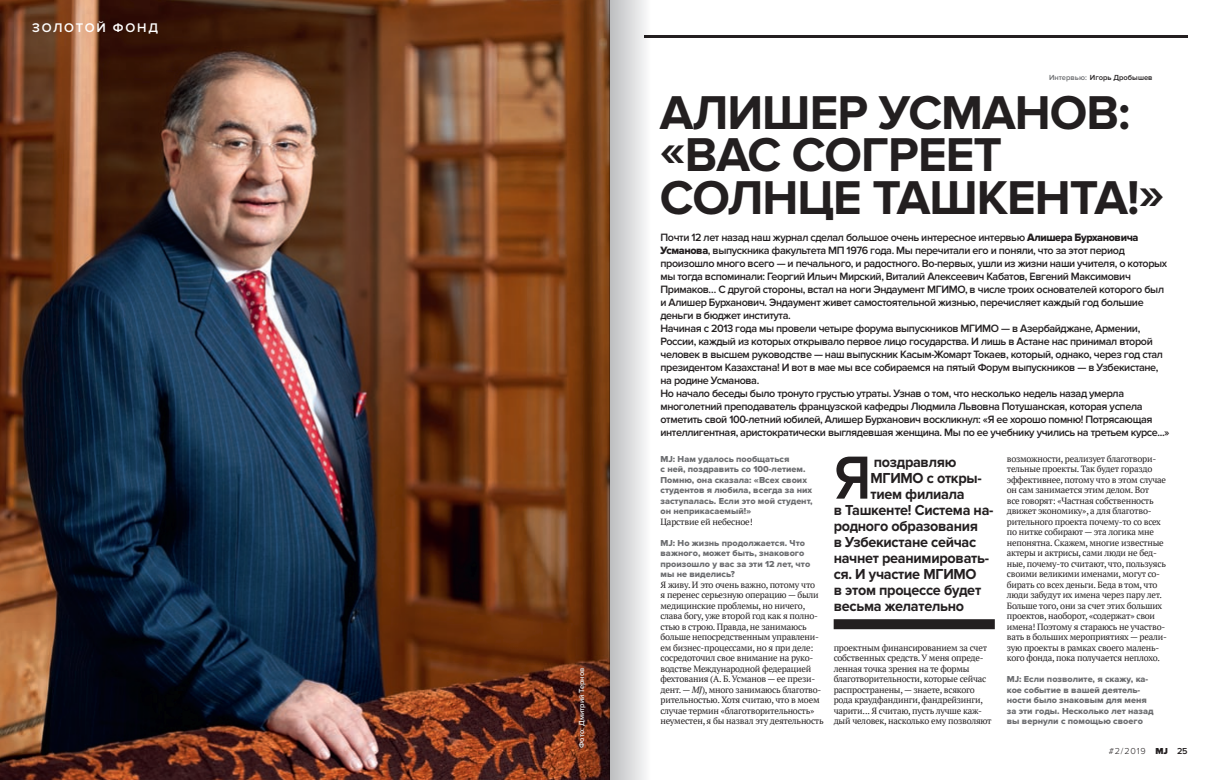
<style>
.page{position:relative;width:1219px;height:780px;background:#fff}
.page>*{position:absolute;margin:0;border:0;box-sizing:border-box;transform-origin:0 0}
.t1{font:600 63px "Proxima Nova";color:#231f20;scale:.96 1}
.t2{font:700 49.2px/42.5px "Proxima Nova";letter-spacing:-.02em;color:#231f20}
.t3{font:700 15px "Proxima Nova";letter-spacing:-.02em;color:#231f20;scale:.96 1}
.t4{font:600 13px "Proxima Nova";color:#fff}
.t5{font:600 11px/13px "Proxima Nova";letter-spacing:-.035em;color:#231f20}
.t6{font:9px/10.5px "PT Serif";letter-spacing:-.025em;color:#231f20}
.t7{font:9px/10.5px "Proxima Nova Extrabld";color:#6c6d70}
.t8{font:300 9px "Proxima Nova";color:#231f20}
.t9{font:600 7.6px "Proxima Nova";color:#231f20}
.t10{font:600 7.6px "Proxima Nova";color:#fff}
.s1{color:#6c6d70}
.s2{font-family:"Proxima Nova Extrabld";font-weight:400}
.s3{font-style:italic}
.s4{font-weight:900}
.s5{font-weight:600}
</style>
<div class="page">
<img style="left:0;top:0;width:554px;height:780px">
<div style="left:834px;top:619px;width:161px;height:10px;background:#231f20"></div>
<hr style="left:644px;top:35px;width:543px;height:3px;background:#231f20">
<svg style="left:554px;top:0;width:55px;height:780px;background:#733915"></svg>
<div style="left:609px;top:0;width:56px;height:780px;background:linear-gradient(to right,#bfc0c2,#fff)"></div>
<h3 class="t4" style="left:32px;top:20px;width:21px">золото</h3>
<h3 class="t4" style="left:97px;top:20px;width:29px">й фонд</h3>
<p class="t10" style="left:577px;top:748px;width:82px;rotate:-90deg">Фото: Дмитрий Тернов</p>
<p class="t9" style="left:1049px;top:73px;width:105px"><span class="s1">Интервью:</span> Игорь Дробышев</p>
<h2 class="t2" style="left:660px;top:92px;width:506px">Алиш ер Усманов: «Вас согреет солнце Таш кента!»</h2>
<p class="t5" style="left:660px;top:231px;width:510px">Почти 12 лет назад наш журнал сделал большое очень интересное интервью <span class="s2">Алишера Бурхановича Усманова</span>, выпускника факультета МП 1976 года. Мы перечитали его и поняли, что за этот период произошло много всего — и печального, и радостного. Во-первых, ушли из жизни наши учителя, о которых мы тогда вспоминали: Георгий Ильич Мирский, Виталий Алексеевич Кабатов, Евгений Максимович Примаков… С другой стороны, встал на ноги Эндаумент МГИМО, в числе троих основателей которого был и Алишер Бурханович. Эндаумент живет самостоятельной жизнью, перечисляет каждый год большие деньги в бюджет института.<br>Начиная с 2013 года мы провели четыре форума выпускников МГИМО — в Азербайджане, Армении, России, каждый из которых открывало первое лицо государства. И лишь в Астане нас принимал второй человек в высшем руководстве — наш выпускник Касым-Жомарт Токаев, который, однако, через год стал президентом Казахстана! И вот в мае мы все собираемся на пятый Форум выпускников — в Узбекистане, на родине Усманова.<br>Но начало беседы было тронуто грустью утраты. Узнав о том, что несколько недель назад умерла многолетний преподаватель французской кафедры Людмила Львовна Потушанская, которая успела отметить свой 100-летний юбилей, Алишер Бурханович воскликнул: «Я ее хорошо помню! Потрясающая интеллигентная, аристократически выглядевшая женщина. Мы по ее учебнику учились на третьем курсе...»</p>
<h1 class="t1" style="left:834px;top:441px;width:41px">Я</h1>
<h3 class="t3" style="left:874px;top:453px;width:88px">поздравляю</h3>
<p class="t6" style="left:1007px;top:453px;width:162px">возможности, реализует благотвори&shy;тельные проекты. Так будет гораздо эффективнее, потому что в этом случае он сам занимается этим делом. Вот<br>все говорят: «Частная собственность движет экономику», а для благотво&shy;рительного проекта почему-то со всех по нитке собирают— эта логика мне непонятна. Скажем, многие известные актеры и актрисы, сами люди не бед&shy;ные, почему-то считают, что, пользуясь своими великими именами, могут со&shy;бирать со всех деньги. Беда в том, что люди забудут их имена через пару лет.<br>Больше того, они за счет этих больших проектов, наоборот, «содержат» свои имена! Поэтому я стараюсь не участво&shy;вать в больших мероприятиях — реали&shy;зую проекты в рамках своего малень&shy;кого фонда, пока получается неплохо.</p>
<p class="t7" style="left:1007px;top:674px;width:148px">MJ: Если позволите, я скажу, ка&shy;кое событие в вашей деятель&shy;ности было знаковым для меня за эти годы. Несколько лет назад вы вернули с помощью своего</p>
<p class="t7" style="left:660px;top:453px;width:154px">MJ: Нам удалось пообщаться<br>с ней, поздравить со 100-летием.<br>Помню, она сказала: «Всех своих студентов я любила, всегда за них заступалась. Если это мой студент, он неприкасаемый!»</p>
<p class="t6" style="left:660px;top:516px;width:94px">Царствие ей небесное!</p>
<p class="t7" style="left:660px;top:537px;width:151px">MJ: Но жизнь продолжается. Что важного, может быть, знакового произошло у вас за эти 12 лет, что мы не виделись?</p>
<p class="t6" style="left:660px;top:579px;width:165px">Я живу. И это очень важно, потому что<br>я перенес серьезную операцию — были медицинские проблемы, но ничего, слава богу, уже второй год как я полно&shy;стью в строю. Правда, не занимаюсь больше непосредственным управлени&shy;ем бизнес-процессами, но я при деле: сосредоточил свое внимание на руко&shy;водстве Международной федерацией фехтования (А. Б. Усманов — ее прези&shy;дент.— <span class="s3">MJ</span>), много занимаюсь благотво&shy;рительностью. Хотя считаю, что в моем случае термин «благотворительность» неуместен, я бы назвал эту деятельность</p>
<h3 class="t3" style="left:870px;top:469px;width:117px">МГИМО с откры-</h3>
<h3 class="t3" style="left:870px;top:485px;width:100px">тием филиала</h3>
<h3 class="t3" style="left:834px;top:501px;width:168px">в Ташкенте! Система на-</h3>
<h3 class="t3" style="left:834px;top:517px;width:152px">родного образования</h3>
<h3 class="t3" style="left:834px;top:533px;width:150px">в Узбекистане сейчас</h3>
<h3 class="t3" style="left:834px;top:549px;width:163px">начнет реанимировать-</h3>
<h3 class="t3" style="left:834px;top:565px;width:149px">ся. И участие МГИМО</h3>
<h3 class="t3" style="left:834px;top:581px;width:155px">в этом процессе будет</h3>
<h3 class="t3" style="left:834px;top:597px;width:137px">весьма желательно</h3>
<p class="t6" style="left:834px;top:642px;width:160px">проектным финансированием за счет собственных средств. У меня опреде&shy;ленная точка зрения на те формы благотворительности, которые сейчас распространены,— знаете, всякого рода краудфандинги, фандрейзинги, чарити... Я считаю, пусть лучше каж&shy;дый человек, насколько ему позволяют</p>
<p class="t8" style="left:1109px;top:745px;width:80px">#2/2019 <span class="s4">MJ</span> <span class="s5">25</span></p>
</div>
